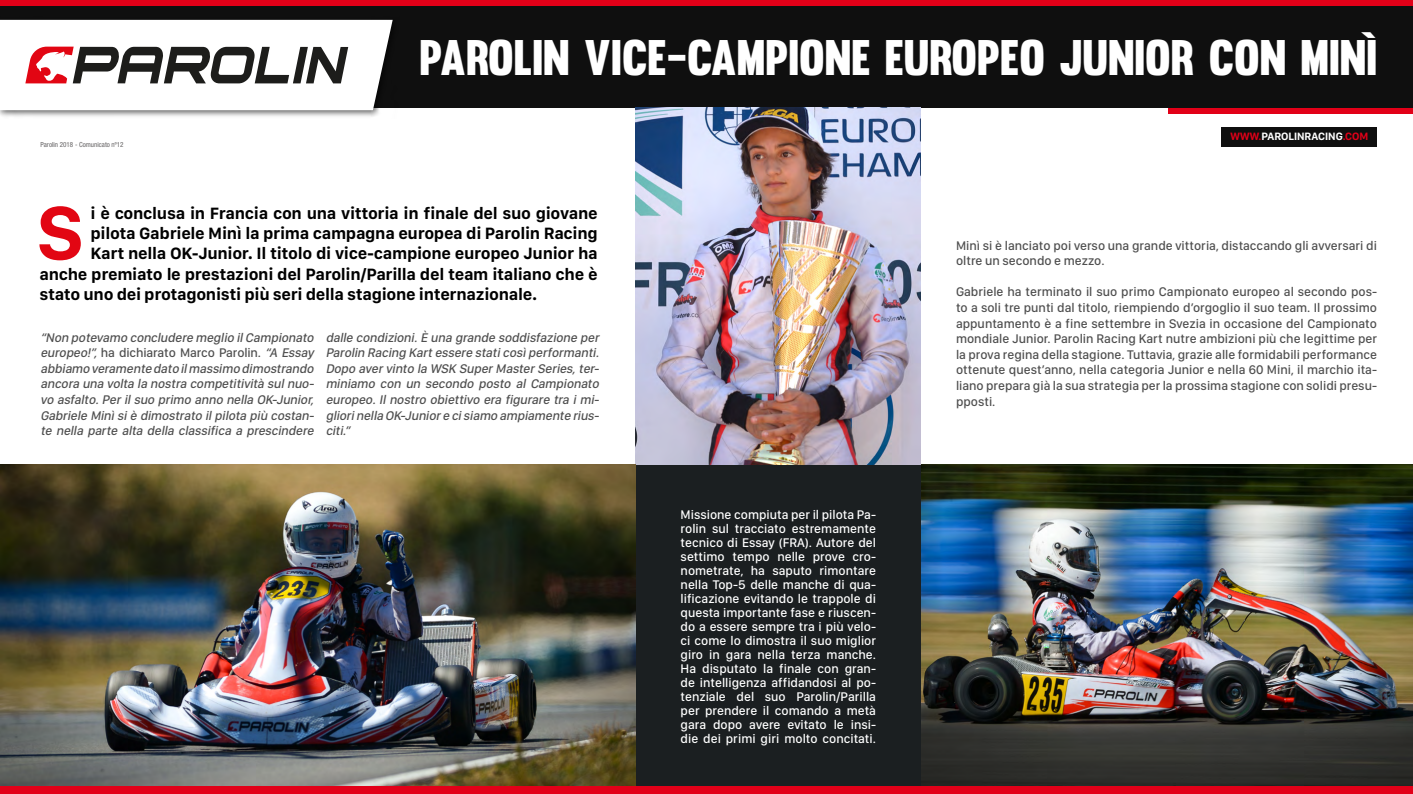
<style>
.page{position:relative;width:1413px;height:794px;background:#fff}
.page>*{position:absolute;margin:0;border:0;box-sizing:border-box;transform-origin:0 0}
.t1{font:700 78.2px "San Francisco Text";color:#e20613}
.t2{font:49px "Muro";color:#fff}
.t3{font:700 17px "San Francisco Text";letter-spacing:-.02em;color:#000}
.t4{font:italic 500 13px/15.6px "San Francisco Display";color:#4f4f4f;text-align:justify}
.t5{font:500 13px/15.6px "San Francisco Display";color:#4f4f4f}
.t6{font:500 13px/14px "San Francisco Display";color:#fff;text-align:justify}
.t7{font:700 11px "San Francisco Display";color:#fff}
.t8{font:condensed 7px "Helvetica Neue LT Pro";color:#646263}
.s1{color:#e20018}
.s2{font-style:normal}
</style>
<div class="page">
<div style="left:0;top:0;width:1413px;height:6px;background:#e20018"></div>
<div style="left:0;top:785px;width:1413px;height:9px;background:#e20018"></div>
<div style="left:1168px;top:107px;width:245px;height:6px;background:#e20018"></div>
<div style="left:0;top:6px;width:1413px;height:102px;background:#0f0f0f"></div>
<div style="left:0;top:16px;width:400px;height:102px;background:#000;opacity:.57"></div>
<svg style="left:0;top:20px;width:393px;height:90px"></svg>
<div style="left:1222px;top:127px;width:155px;height:20px;background:#0f0f0f"></div>
<div style="left:635px;top:465px;width:286px;height:320px;background:#1b1f21"></div>
<img style="left:635px;top:108px;width:285px;height:357px">
<img style="left:921px;top:465px;width:492px;height:320px">
<img style="left:0;top:465px;width:635px;height:320px">
<p class="t8" style="left:41px;top:140px;width:85px">Parolin 2018 - Comunicato nº12</p>
<h2 class="t2" style="left:420px;top:27px;width:959px">PAROLIN VICE-CAMPIONE EUROPEO JUNIOR CON MINÌ</h2>
<p class="t7" style="left:1230px;top:130px;width:139px"><span class="s1">WWW.</span>PAROLINRACING<span class="s1">.COM</span></p>
<h1 class="t1" style="left:36px;top:185px;width:50px">S</h1>
<h3 class="t3" style="left:91px;top:202px;width:509px">i è conclusa in Francia con una vittoria in finale del suo giovane</h3>
<h3 class="t3" style="left:91px;top:223px;width:509px">pilota Gabriele Minì la prima campagna europea di Parolin Racing</h3>
<h3 class="t3" style="left:91px;top:243px;width:509px">Kart nella OK-Junior. Il titolo di vice-campione europeo Junior ha</h3>
<h3 class="t3" style="left:39px;top:263px;width:560px">anche premiato le prestazioni del Parolin/Parilla del team italiano che è</h3>
<h3 class="t3" style="left:39px;top:284px;width:499px">stato uno dei protagonisti più seri della stagione internazionale.</h3>
<p class="t4" style="left:40px;top:330px;width:278px">“Non potevamo concludere meglio ilCampionato europeo!”, <span class="s2">ha dichiarato Marco Parolin.</span> “A Essay abbiamo veramente dato ilmassimo dimostrando ancora una volta la nostra competitività sulnuo&shy;vo asfalto.Perilsuo primo anno nella OK-Junior, Gabriele Minìsiè dimostrato ilpilota più costan&shy;te nella parte alta della classifica a prescindere</p>
<p class="t4" style="left:326px;top:330px;width:278px">dalle condizioni.È una grande soddisfazione per Parolin Racing Kartessere staticosìperformanti.<br>Dopo avervinto la WSK SuperMasterSeries,ter&shy;miniamo con un secondo posto al Campionato europeo.Ilnostro obiettivo era figurare tra imi&shy;gliorinella OK-Juniore cisiamo ampiamente rius&shy;citi.”</p>
<p class="t6" style="left:680px;top:509px;width:197px">Missione compiuta per il pilota Pa&shy;rolin sul tracciato estremamente tecnico di Essay (FRA). Autore del settimo tempo nelle prove cro&shy;nometrate, ha saputo rimontare nella Top-5 delle manche di qua&shy;lificazione evitando le trappole di questa importante fase e riuscen&shy;do a essere sempre tra i più velo&shy;ci come lo dimostra il suo miglior giro in gara nella terza manche.<br>Ha disputato la finale con gran&shy;de intelligenza affidandosi al po&shy;tenziale del suo Parolin/Parilla per prendere il comando a metà gara dopo avere evitato le insi&shy;die dei primi giri molto concitati.</p>
<p class="t5" style="left:956px;top:238px;width:422px">Minì si è lanciato poi verso una grande vittoria, distaccando gli avversari di oltre un secondo e mezzo.</p>
<p class="t5" style="left:956px;top:285px;width:422px;text-align:justify">Gabriele ha terminato il suo primo Campionato europeo al secondo pos&shy;to a soli tre punti dal titolo, riempiendo d’orgoglio il suo team. Il prossimo appuntamento è a fine settembre in Svezia in occasione del Campionato mondiale Junior. Parolin Racing Kart nutre ambizioni più che legittime per la prova regina della stagione. Tuttavia, grazie alle formidabili performance ottenute quest’anno, nella categoria Junior e nella 60 Mini, il marchio ita&shy;liano prepara già la sua strategia per la prossima stagione con solidi presu&shy;pposti.</p>
</div>
